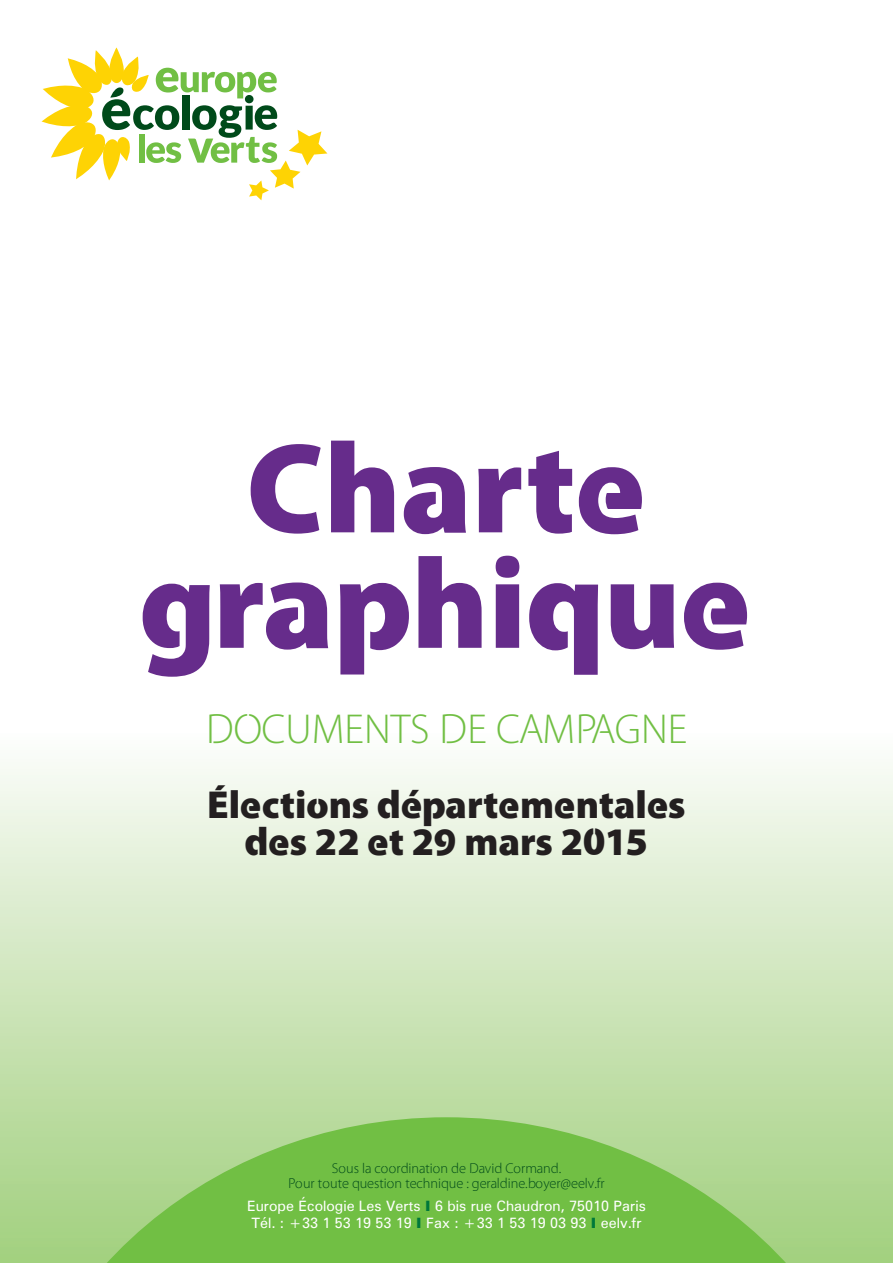
<style>
.page{position:relative;width:893px;height:1263px;background:#fff}
.page>*{position:absolute;margin:0;border:0;box-sizing:border-box;transform-origin:0 0}
.t1{font:900 129px "Cleanvertising";color:#662c8b}
.t2{font:300 42px "Cleanvertising";color:#71bf44}
.t3{font:900 39.15px "Cleanvertising";color:#231f20}
.t4{font:14.25px "Free Universal";letter-spacing:.005em;color:#fff}
.t5{font:300 14.25px "Cleanvertising";color:#004a1a}
.s1{font-family:"Arial";font-weight:900;color:#00783a}
</style>
<div class="page">
<svg style="left:0;top:766px;width:893px;height:351px;background:#d7eac8"></svg>
<svg style="left:0;top:1117px;width:893px;height:146px;background:#8eca68"></svg>
<svg style="left:41px;top:47px;width:286px;height:153px"></svg>
<p class="t1" style="left:246px;top:384px;width:402px">Charte</p>
<p class="t1" style="left:141px;top:499px;width:612px">graphique</p>
<p class="t2" style="left:205px;top:705px;width:483px">DOCUMENTS DE CAMPAGNE</p>
<p class="t3" style="left:207px;top:773px;width:480px">Élections départementales</p>
<p class="t3" style="left:245px;top:810px;width:405px">des 22 et 29 mars 2015</p>
<p class="t5" style="left:332px;top:1160px;width:231px">Sous la coordination de David Cormand.</p>
<p class="t5" style="left:288px;top:1175px;width:318px">Pour toute question technique : geraldine.boyer@eelv.fr</p>
<p class="t4" style="left:247px;top:1196px;width:400px">Europe Écologie Les Verts <span class="s1">I</span> 6 bis rue Chaudron, 75010 Paris</p>
<p class="t4" style="left:251px;top:1213px;width:392px">Tél. : +33 1 53 19 53 19 <span class="s1">I</span> Fax : +33 1 53 19 03 93 <span class="s1">I</span> eelv.fr</p>
</div>
